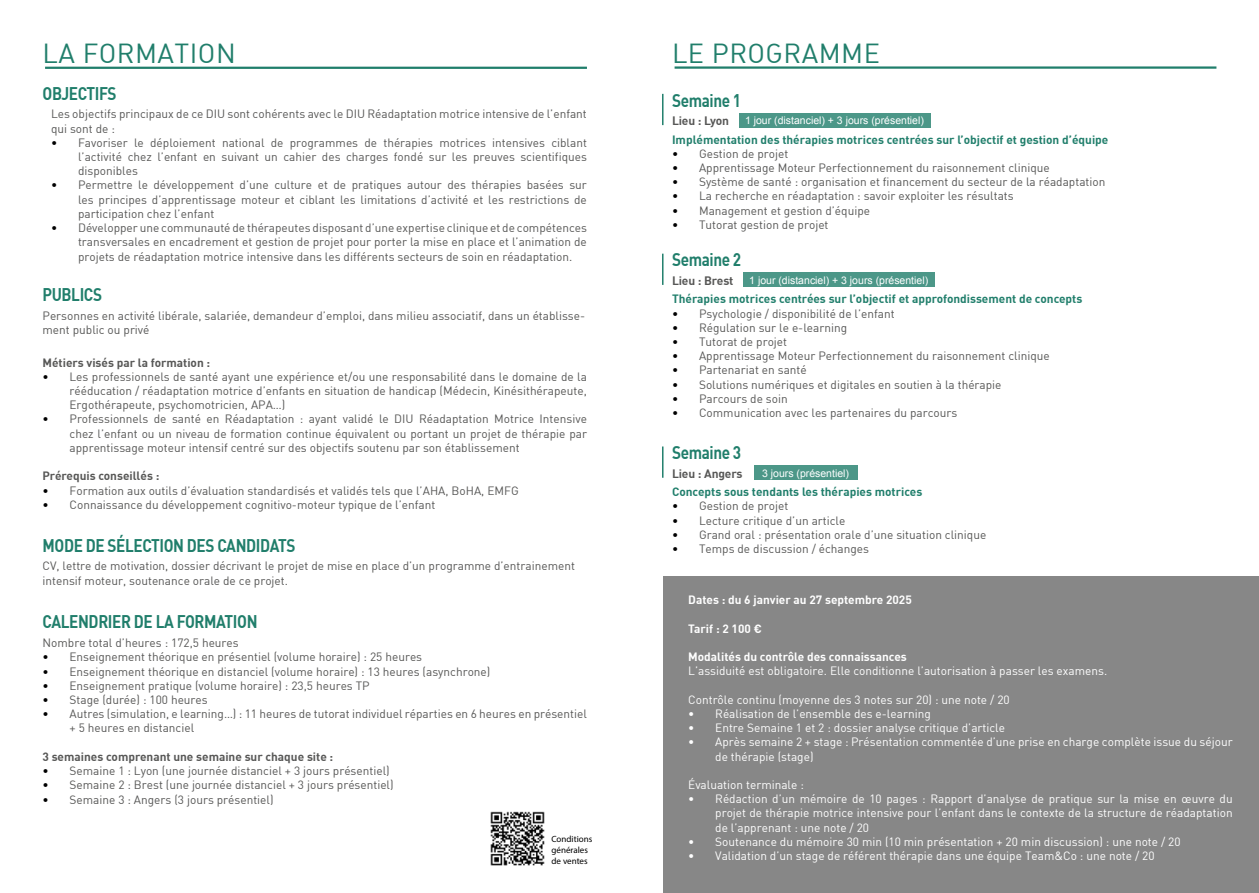
<style>
.page{position:relative;width:1259px;height:893px;background:#fff}
.page>*{position:absolute;margin:0;border:0;box-sizing:border-box;transform-origin:0 0}
.t1{font:27px "DIN Alternate";letter-spacing:.02em;color:#207e6b}
.t2{font:700 18px "DIN";letter-spacing:-.025em;color:#207e6b;scale:.85 1}
.t3{font:700 12px "DIN";letter-spacing:-.01em;color:#575756}
.t4{font:11.85px/14.2px "DIN";color:#575756;text-align:justify}
.t5{font:11.85px/14.2px "DIN";color:#fff}
.t6{font:700 11.85px "DIN";color:#207e6b}
.t7{font:700 11.85px "DIN";color:#575756}
.t8{font:700 11.85px "DIN";color:#fff}
.t9{font:10.5px "Arial";color:#fff}
.t10{font:9px/10.8px "Myriad Pro";color:#000}
.s1{color:#000}
</style>
<div class="page">
<div style="left:663px;top:577px;width:596px;height:316px;background:#878787"></div>
<hr style="left:45px;top:67px;width:542px;height:2px;background:#207e6b">
<hr style="left:662px;top:94px;width:1px;height:31px;background:#207e6b">
<div style="left:739px;top:113px;width:191px;height:14px;background:#4c9788"></div>
<hr style="left:674px;top:66px;width:542px;height:3px;background:#207e6b">
<hr style="left:662px;top:254px;width:1px;height:31px;background:#207e6b">
<div style="left:743px;top:273px;width:191px;height:14px;background:#4c9788"></div>
<hr style="left:662px;top:446px;width:1px;height:32px;background:#207e6b">
<div style="left:753px;top:466px;width:104px;height:14px;background:#4c9788"></div>
<img style="left:490px;top:811px;width:55px;height:55px">
<h1 class="t1" style="left:43px;top:36px;width:195px">LA FORMATION</h1>
<h2 class="t2" style="left:43px;top:81px;width:89px">OBJECTIFS</h2>
<p class="t4" style="left:51px;top:107px;width:537px">Les objectifs principaux de ce DIU sont cohérents avec le DIU Réadaptation motrice intensive de l’enfant qui sont de :</p>
<p class="t4" style="left:78px;top:135px;width:510px;text-indent:-27px"><span class="s1">•</span> Favoriser le déploiement national de programmes de thérapies motrices intensives ciblant l’activité chez l’enfant en suivant un cahier des charges fondé sur les preuves scientifiques disponibles</p>
<p class="t4" style="left:78px;top:178px;width:510px;text-indent:-27px"><span class="s1">•</span> Permettre le développement d’une culture et de pratiques autour des thérapies basées sur les principes d’apprentissage moteur et ciblant les limitations d’activité et les restrictions de participation chez l’enfant</p>
<p class="t4" style="left:78px;top:221px;width:510px;text-indent:-27px"><span class="s1">•</span> Développer une communauté de thérapeutes disposant d’une expertise clinique et de compétences transversales en encadrement et gestion de projet pour porter la mise en place et l’animation de projets de réadaptation motrice intensive dans les différents secteurs de soin en réadaptation.</p>
<h2 class="t2" style="left:43px;top:283px;width:72px">PUBLICS</h2>
<p class="t4" style="left:43px;top:308px;width:544px">Personnes en activité libérale, salariée, demandeur d’emploi, dans milieu associatif, dans un établisse&shy;ment public ou privé</p>
<p class="t7" style="left:43px;top:355px;width:169px">Métiers visés par la formation :</p>
<p class="t4" style="left:70px;top:369px;width:519px;text-indent:-27px"><span class="s1">•</span> Les professionnels de santé ayant une expérience et/ou une responsabilité dans le domaine de la rééducation / réadaptation motrice d’enfants en situation de handicap (Médecin, Kinésithérapeute, Ergothérapeute, psychomotricien, APA…)</p>
<p class="t4" style="left:70px;top:412px;width:519px;text-indent:-27px"><span class="s1">•</span> Professionnels de santé en Réadaptation : ayant validé le DIU Réadaptation Motrice Intensive chez l’enfant ou un niveau de formation continue équivalent ou portant un projet de thérapie par apprentissage moteur intensif centré sur des objectifs soutenu par son établissement</p>
<p class="t7" style="left:43px;top:468px;width:118px">Prérequis conseillés :</p>
<p class="t4" style="left:43px;top:483px;width:478px"><span class="s1">•</span> Formation aux outils d’évaluation standardisés et validés tels que l’AHA, BoHA, EMFG</p>
<p class="t4" style="left:43px;top:497px;width:394px"><span class="s1">•</span> Connaissance du développement cognitivo-moteur typique de l’enfant</p>
<h2 class="t2" style="left:43px;top:533px;width:299px">MODE DE SÉLECTION DES CANDIDATS</h2>
<p class="t4" style="left:43px;top:559px;width:534px">CV, lettre de motivation, dossier décrivant le projet de mise en place d’un programme d’entrainement intensif moteur, soutenance orale de ce projet.</p>
<h2 class="t2" style="left:43px;top:610px;width:254px">CALENDRIER DE LA FORMATION</h2>
<p class="t4" style="left:43px;top:635px;width:198px">Nombre total d’heures : 172,5 heures</p>
<p class="t4" style="left:43px;top:650px;width:381px"><span class="s1">•</span> Enseignement théorique en présentiel (volume horaire) : 25 heures</p>
<p class="t4" style="left:43px;top:664px;width:449px"><span class="s1">•</span> Enseignement théorique en distanciel (volume horaire) : 13 heures (asynchrone)</p>
<p class="t4" style="left:43px;top:678px;width:329px"><span class="s1">•</span> Enseignement pratique (volume horaire) : 23,5 heures TP</p>
<p class="t4" style="left:43px;top:692px;width:167px"><span class="s1">•</span> Stage (durée) : 100 heures</p>
<p class="t4" style="left:70px;top:706px;width:519px;text-indent:-27px"><span class="s1">•</span> Autres (simulation, e learning…) : 11 heures de tutorat individuel réparties en 6 heures en présentiel + 5 heures en distanciel</p>
<p class="t7" style="left:43px;top:749px;width:292px">3 semaines comprenant une semaine sur chaque site :</p>
<p class="t4" style="left:43px;top:763px;width:349px"><span class="s1">•</span> Semaine 1 : Lyon (une journée distanciel + 3 jours présentiel)</p>
<p class="t4" style="left:43px;top:778px;width:353px"><span class="s1">•</span> Semaine 2 : Brest (une journée distanciel + 3 jours présentiel)</p>
<p class="t4" style="left:43px;top:792px;width:233px"><span class="s1">•</span> Semaine 3 : Angers (3 jours présentiel)</p>
<p class="t10" style="left:551px;top:833px;width:42px">Conditions générales de ventes</p>
<h1 class="t1" style="left:672px;top:36px;width:209px">LE PROGRAMME</h1>
<h2 class="t2" style="left:672px;top:88px;width:83px">Semaine 1</h2>
<p class="t3" style="left:672px;top:113px;width:59px">Lieu : Lyon</p>
<p class="t6" style="left:672px;top:131px;width:438px">Implémentation des thérapies motrices centrées sur l’objectif et gestion d’équipe</p>
<p class="t4" style="left:672px;top:146px;width:118px"><span class="s1">•</span> Gestion de projet</p>
<p class="t4" style="left:672px;top:160px;width:379px"><span class="s1">•</span> Apprentissage Moteur Perfectionnement du raisonnement clinique</p>
<p class="t4" style="left:672px;top:175px;width:435px"><span class="s1">•</span> Système de santé : organisation et financement du secteur de la réadaptation</p>
<p class="t4" style="left:672px;top:189px;width:343px"><span class="s1">•</span> La recherche en réadaptation : savoir exploiter les résultats</p>
<p class="t4" style="left:672px;top:203px;width:200px"><span class="s1">•</span> Management et gestion d’équipe</p>
<p class="t4" style="left:672px;top:217px;width:158px"><span class="s1">•</span> Tutorat gestion de projet</p>
<p class="t9" style="left:745px;top:113px;width:180px">1 jour (distanciel) + 3 jours (présentiel)</p>
<h2 class="t2" style="left:672px;top:248px;width:83px">Semaine 2</h2>
<p class="t3" style="left:672px;top:272px;width:63px">Lieu : Brest</p>
<p class="t6" style="left:672px;top:291px;width:412px">Thérapies motrices centrées sur l’objectif et approfondissement de concepts</p>
<p class="t4" style="left:672px;top:306px;width:224px"><span class="s1">•</span> Psychologie / disponibilité de l’enfant</p>
<p class="t4" style="left:672px;top:320px;width:177px"><span class="s1">•</span> Régulation sur le e-learning</p>
<p class="t4" style="left:672px;top:334px;width:117px"><span class="s1">•</span> Tutorat de projet</p>
<p class="t4" style="left:672px;top:349px;width:379px"><span class="s1">•</span> Apprentissage Moteur Perfectionnement du raisonnement clinique</p>
<p class="t4" style="left:672px;top:363px;width:136px"><span class="s1">•</span> Partenariat en santé</p>
<p class="t4" style="left:672px;top:377px;width:331px"><span class="s1">•</span> Solutions numériques et digitales en soutien à la thérapie</p>
<p class="t4" style="left:672px;top:391px;width:117px"><span class="s1">•</span> Parcours de soin</p>
<p class="t4" style="left:672px;top:405px;width:287px"><span class="s1">•</span> Communication avec les partenaires du parcours</p>
<p class="t9" style="left:749px;top:273px;width:180px">1 jour (distanciel) + 3 jours (présentiel)</p>
<h2 class="t2" style="left:672px;top:441px;width:83px">Semaine 3</h2>
<p class="t3" style="left:672px;top:465px;width:72px">Lieu : Angers</p>
<p class="t6" style="left:672px;top:484px;width:252px">Concepts sous tendants les thérapies motrices</p>
<p class="t4" style="left:672px;top:499px;width:118px"><span class="s1">•</span> Gestion de projet</p>
<p class="t4" style="left:672px;top:513px;width:175px"><span class="s1">•</span> Lecture critique d’un article</p>
<p class="t4" style="left:672px;top:527px;width:316px"><span class="s1">•</span> Grand oral : présentation orale d’une situation clinique</p>
<p class="t4" style="left:672px;top:541px;width:198px"><span class="s1">•</span> Temps de discussion / échanges</p>
<p class="t9" style="left:762px;top:466px;width:88px">3 jours (présentiel)</p>
<p class="t8" style="left:688px;top:592px;width:225px">Dates : du 6 janvier au 27 septembre 2025</p>
<p class="t8" style="left:688px;top:620px;width:75px">Tarif : 2 100 €</p>
<p class="t8" style="left:688px;top:649px;width:220px">Modalités du contrôle des connaissances</p>
<p class="t5" style="left:688px;top:664px;width:420px">L’assiduité est obligatoire. Elle conditionne l’autorisation à passer les examens.</p>
<p class="t5" style="left:688px;top:692px;width:323px">Contrôle continu (moyenne des 3 notes sur 20) : une note / 20</p>
<p class="t5" style="left:688px;top:706px;width:244px">• Réalisation de l’ensemble des e-learning</p>
<p class="t5" style="left:688px;top:720px;width:318px">• Entre Semaine 1 et 2 : dossier analyse critique d’article</p>
<p class="t5" style="left:715px;top:735px;width:519px;text-indent:-27px">• Après semaine 2 + stage : Présentation commentée d’une prise en charge complète issue du séjour de thérapie (stage)</p>
<p class="t5" style="left:688px;top:777px;width:117px">Évaluation terminale :</p>
<p class="t5" style="left:715px;top:792px;width:519px;text-align:justify;text-indent:-27px">• Rédaction d’un mémoire de 10 pages : Rapport d’analyse de pratique sur la mise en œuvre du projet de thérapie motrice intensive pour l’enfant dans le contexte de la structure de réadaptation de l’apprenant : une note / 20</p>
<p class="t5" style="left:688px;top:834px;width:494px">• Soutenance du mémoire 30 min (10 min présentation + 20 min discussion) : une note / 20</p>
<p class="t5" style="left:688px;top:848px;width:468px">• Validation d’un stage de référent thérapie dans une équipe Team&amp;Co : une note / 20</p>
</div>
